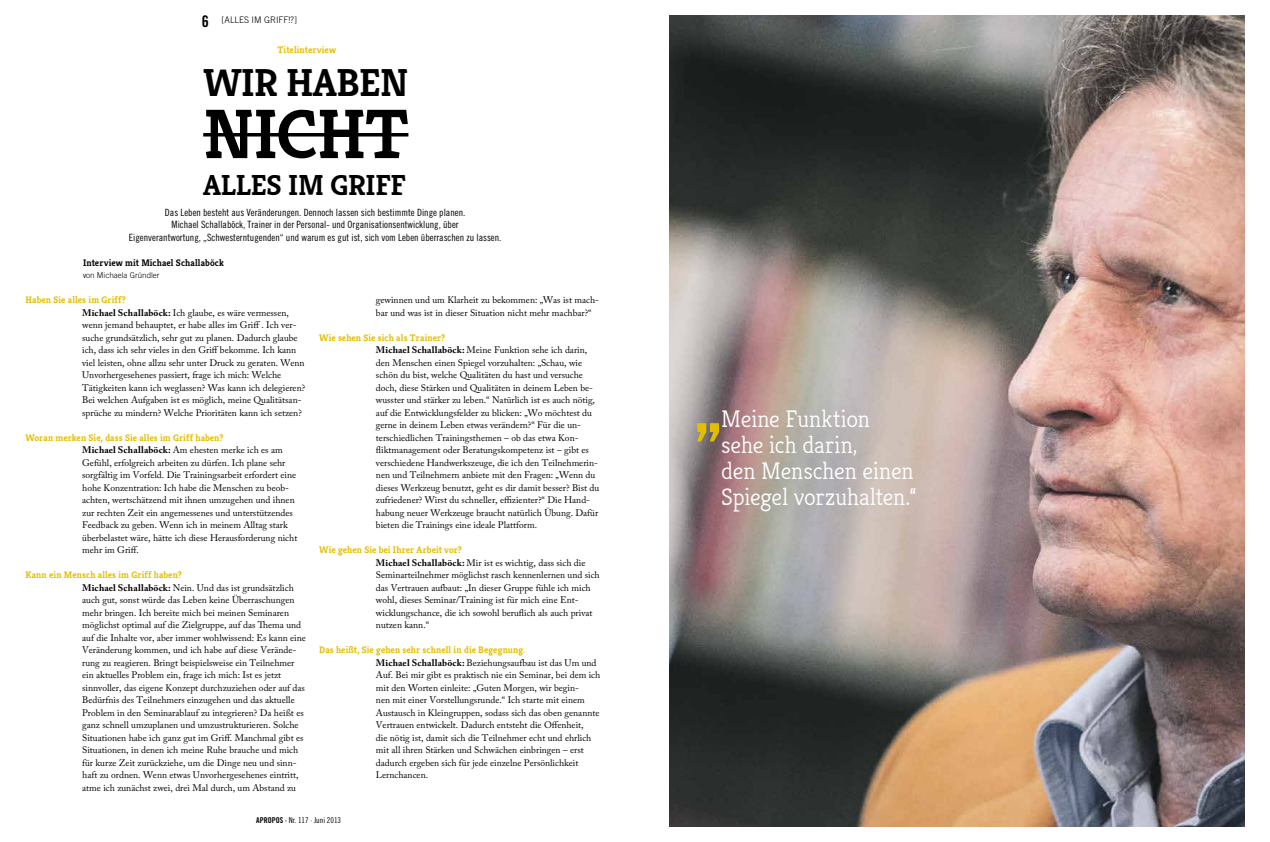
<style>
.page{position:relative;width:1270px;height:842px;background:#fff}
.page>*{position:absolute;margin:0;border:0;box-sizing:border-box;transform-origin:0 0}
.t1{font:700 70px "Kreon";letter-spacing:-.01em;color:#000}
.t2{font:700 39px "Kreon";letter-spacing:-.015em;color:#000}
.t3{font:700 29px "Kreon";letter-spacing:-.01em;color:#000}
.t4{font:300 24px/26px "Kreon";letter-spacing:-.005em;color:#fff}
.t5{font:16px "Trade Gothic LT Std Bd Cn 20";color:#000}
.t6{font:10px/12.5px "Trade Gothic LT Std Cn 18";color:#000;text-align:center}
.t7{font:9.5px/12.5px "Adobe Caslon Pro";color:#000}
.t8{font:700 9.5px "Kreon";letter-spacing:.01em;color:#e5bd00}
.t9{font:700 9.5px "Kreon";letter-spacing:.01em;color:#000}
.t10{font:300 9px "Trade Gothic LT Std";color:#000}
.t11{font:8px "Trade Gothic LT Std Cn 18";color:#000}
.t12{font:300 8px "Trade Gothic LT Std";color:#000}
.s1{font-family:"Trade Gothic LT Std Cn 18";font-weight:400}
.s2{font-weight:700}
.s3{font-family:"Trade Gothic LT Std Bd Cn 20"}
</style>
<div class="page">
<img style="left:669px;top:16px;width:575px;height:810px">
<svg style="left:203px;top:133px;width:205px;height:4px"></svg>
<svg style="left:697px;top:423px;width:22px;height:18px"></svg>
<h3 class="t5" style="left:202px;top:12px;width:9px">6</h3>
<p class="t10" style="left:222px;top:14px;width:77px">[ALLES IM GRIFF!?]</p>
<p class="t8" style="left:278px;top:44px;width:60px">Titelinterview</p>
<h2 class="t2" style="left:203px;top:58px;width:207px">Wir haben</h2>
<h1 class="t1" style="left:203px;top:90px;width:207px">nicht</h1>
<h3 class="t3" style="left:203px;top:167px;width:204px">alles im Griff</h3>
<p class="t6" style="left:129px;top:206px;width:374px">Das Leben besteht aus Veränderungen. Dennoch lassen sich bestimmte Dinge planen.<br>Michael Schallaböck, Trainer in der Personal- und Organisationsentwicklung, über<br>Eigenverantwortung, „Schwesterntugenden“ und warum es gut ist, sich vom Leben überraschen zu lassen.</p>
<p class="t9" style="left:83px;top:256px;width:142px">Interview mit Michael Schallaböck</p>
<p class="t12" style="left:83px;top:270px;width:78px"><span class="s1">v</span>on Michaela Gründler</p>
<p class="t8" style="left:26px;top:294px;width:102px">Haben Sie alles im Griff?</p>
<p class="t7" style="left:82px;top:306px;width:225px"><span class="s2">Michael Schallaböck:</span> Ich glaube, es wäre vermessen, wenn jemand behauptet, er habe alles im Griff . Ich ver&shy;suche grundsätzlich, sehr gut zu planen. Dadurch glaube ich, dass ich sehr vieles in den Griff bekomme. Ich kann viel leisten, ohne allzu sehr unter Druck zu geraten. Wenn Unvorhergesehenes passiert, frage ich mich: Welche Tätigkeiten kann ich weglassen? Was kann ich delegieren?<br>Bei welchen Aufgaben ist es möglich, meine Qualitätsan&shy;sprüche zu mindern? Welche Prioritäten kann ich setzen?</p>
<p class="t8" style="left:26px;top:431px;width:199px">Woran merken Sie, dass Sie alles im Griff haben?</p>
<p class="t7" style="left:82px;top:444px;width:217px"><span class="s2">Michael Schallaböck:</span> Am ehesten merke ich es am Gefühl, erfolgreich arbeiten zu dürfen. Ich plane sehr sorgfältig im Vorfeld. Die Trainingsarbeit erfordert eine hohe Konzentration: Ich habe die Menschen zu beob&shy;achten, wertschätzend mit ihnen umzugehen und ihnen zur rechten Zeit ein angemessenes und unterstützendes Feedback zu geben. Wenn ich in meinem Alltag stark überbelastet wäre, hätte ich diese Herausforderung nicht mehr im Griff.</p>
<p class="t8" style="left:26px;top:569px;width:158px">Kann ein Mensch alles im Griff haben?</p>
<p class="t7" style="left:82px;top:581px;width:225px"><span class="s2">Michael Schallaböck:</span> Nein. Und das ist grundsätzlich auch gut, sonst würde das Leben keine Überraschungen mehr bringen. Ich bereite mich bei meinen Seminaren möglichst optimal auf die Zielgruppe, auf das Thema und auf die Inhalte vor, aber immer wohlwissend: Es kann eine Veränderung kommen, und ich habe auf diese Verände&shy;rung zu reagieren. Bringt beispielsweise ein Teilnehmer ein aktuelles Problem ein, frage ich mich: Ist es jetzt sinnvoller, das eigene Konzept durchzuziehen oder auf das Bedürfnis des Teilnehmers einzugehen und das aktuelle Problem in den Seminarablauf zu integrieren? Da heißt es ganz schnell umzuplanen und umzustrukturieren. Solche Situationen habe ich ganz gut im Griff. Manchmal gibt es Situationen, in denen ich meine Ruhe brauche und mich für kurze Zeit zurückziehe, um die Dinge neu und sinn&shy;haft zu ordnen. Wenn etwas Unvorhergesehenes eintritt, atme ich zunächst zwei, drei Mal durch, um Abstand zu</p>
<p class="t7" style="left:376px;top:294px;width:225px">gewinnen und um Klarheit zu bekommen: „Was ist mach&shy;bar und was ist in dieser Situation nicht mehr machbar?“</p>
<p class="t8" style="left:319px;top:331px;width:128px">Wie sehen Sie sich als Trainer?</p>
<p class="t7" style="left:376px;top:344px;width:225px"><span class="s2">Michael Schallaböck:</span> Meine Funktion sehe ich darin, den Menschen einen Spiegel vorzuhalten: „Schau, wie schön du bist, welche Qualitäten du hast und versuche doch, diese Stärken und Qualitäten in deinem Leben be&shy;wusster und stärker zu leben.“ Natürlich ist es auch nötig, auf die Entwicklungsfelder zu blicken: „Wo möchtest du gerne in deinem Leben etwas verändern?“ Für die un&shy;terschiedlichen Trainingsthemen – ob das etwa Kon&shy;fliktmanagement oder Beratungskompetenz ist – gibt es verschiedene Handwerkszeuge, die ich den Teilnehmerin&shy;nen und Teilnehmern anbiete mit den Fragen: „Wenn du dieses Werkzeug benutzt, geht es dir damit besser? Bist du zufriedener? Wirst du schneller, effizienter?“ Die Hand&shy;habung neuer Werkzeuge braucht natürlich Übung. Dafür bieten die Trainings eine ideale Plattform.</p>
<p class="t8" style="left:319px;top:544px;width:144px">Wie gehen Sie bei Ihrer Arbeit vor?</p>
<p class="t7" style="left:376px;top:556px;width:225px"><span class="s2">Michael Schallaböck:</span> Mir ist es wichtig, dass sich die Seminarteilnehmer möglichst rasch kennenlernen und sich das Vertrauen aufbaut: „In dieser Gruppe fühle ich mich wohl, dieses Seminar/Training ist für mich eine Ent&shy;wicklungschance, die ich sowohl beruflich als auch privat nutzen kann.“</p>
<p class="t8" style="left:319px;top:644px;width:207px">Das heißt, Sie gehen sehr schnell in die Begegnung.</p>
<p class="t7" style="left:376px;top:656px;width:226px"><span class="s2">Michael Schallaböck:</span> Beziehungsaufbau ist das Um und Auf. Bei mir gibt es praktisch nie ein Seminar, bei dem ich mit den Worten einleite: „Guten Morgen, wir begin-<br>nen mit einer Vorstellungsrunde.“ Ich starte mit einem Austausch in Kleingruppen, sodass sich das oben genannte Vertrauen entwickelt. Dadurch entsteht die Offenheit,<br>die nötig ist, damit sich die Teilnehmer echt und ehrlich mit all ihren Stärken und Schwächen einbringen – erst dadurch ergeben sich für jede einzelne Persönlichkeit Lernchancen.</p>
<p class="t11" style="left:256px;top:815px;width:86px"><span class="s3">APROPOS ·</span> Nr. 117 · Juni 2013</p>
<h3 class="t4" style="left:721px;top:406px;width:197px">Meine Funktion sehe ich darin,<br>den Menschen einen<br>Spiegel vorzuhalten.“</h3>
</div>
